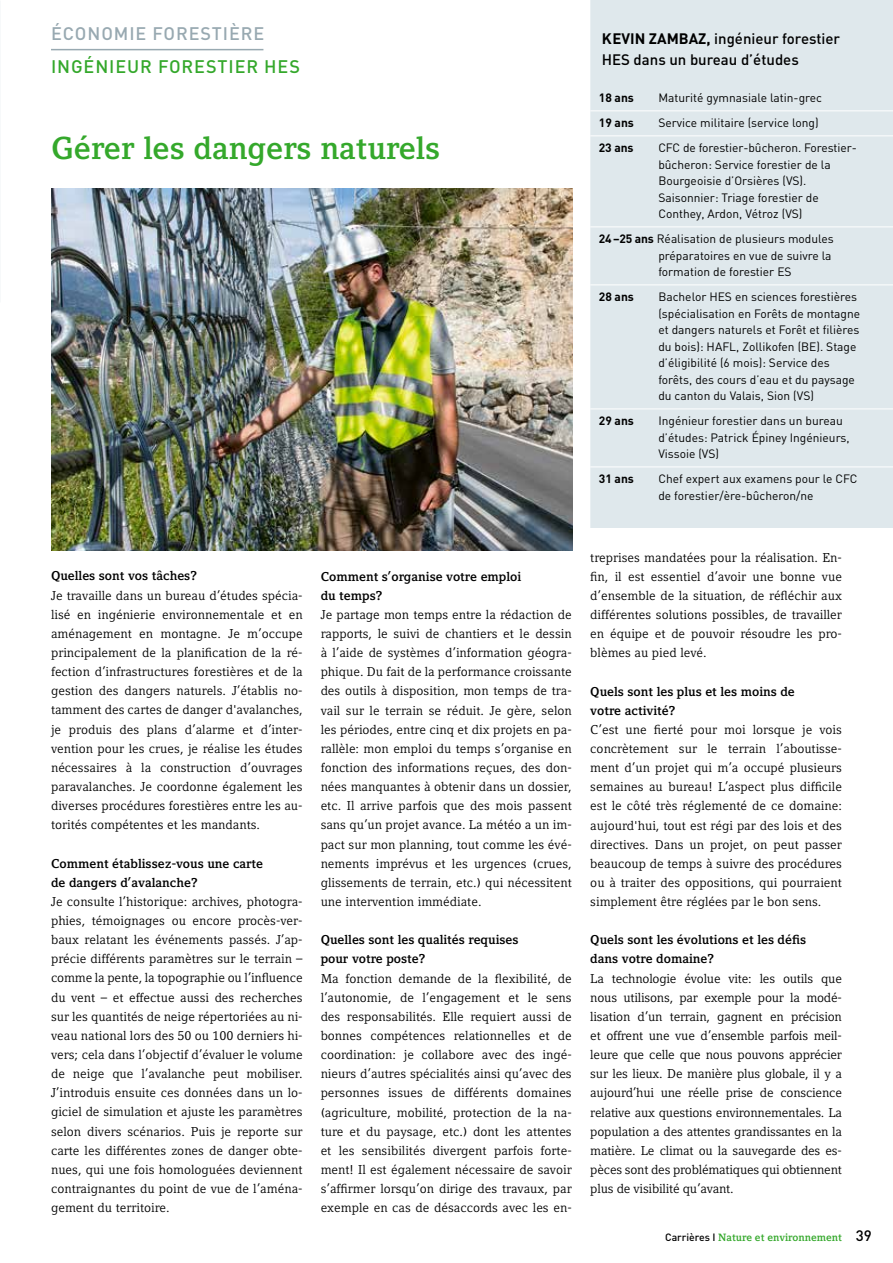
<style>
.page{position:relative;width:893px;height:1263px;background:#fff}
.page>*{position:absolute;margin:0;border:0;box-sizing:border-box;transform-origin:0 0}
.t1{font:700 31.5px "Compatil Letter LT";color:#34a82b}
.t2{font:500 18px "DIN";letter-spacing:.05em;color:#34a82b}
.t3{font:500 18px "DIN";letter-spacing:.05em;color:#98a9b1}
.t4{font:500 15px/21px "DIN";color:#000}
.t5{font:12.75px/19.2px "Compatil Letter LT";color:#000;text-align:justify}
.t6{font:700 12.75px/19.2px "Compatil Letter LT";color:#000}
.t7{font:12px/16.5px "DIN";color:#000}
.t8{font:700 12px "DIN";color:#000}
.t9{font:700 10.5px "Compatil Letter LT";color:#34a82b}
.s1{font-weight:700}
.s2{font-family:"DIN";font-weight:500;color:#000}
.s3{font-family:"DIN";font-weight:500;font-size:15px;color:#000}
</style>
<div class="page">
<img style="left:51px;top:188px;width:521px;height:363px">
<div style="left:590px;top:0;width:303px;height:528px;background:#dfe8ec"></div>
<hr style="left:590px;top:110px;width:303px;height:1px;background:#fff">
<hr style="left:590px;top:135px;width:303px;height:1px;background:#fff">
<hr style="left:590px;top:226px;width:303px;height:1px;background:#fff">
<hr style="left:590px;top:284px;width:303px;height:1px;background:#fff">
<hr style="left:590px;top:408px;width:303px;height:1px;background:#fff">
<hr style="left:590px;top:466px;width:303px;height:1px;background:#fff">
<hr style="left:51px;top:49px;width:212px;height:1px;background:#98a9b1">
<h2 class="t3" style="left:51px;top:22px;width:215px">ÉCONOMIE FORESTIÈRE</h2>
<h2 class="t2" style="left:51px;top:55px;width:250px">INGÉNIEUR FORESTIER HES</h2>
<h1 class="t1" style="left:51px;top:130px;width:391px">Gérer les dangers naturels</h1>
<p class="t4" style="left:602px;top:27px;width:240px"><span class="s1">KEVIN ZAMBAZ,</span> ingénieur forestier<br>HES dans un bureau d’études</p>
<p class="t8" style="left:599px;top:90px;width:37px">18 ans</p>
<p class="t7" style="left:658px;top:89px;width:165px">Maturité gymnasiale latin-grec</p>
<p class="t8" style="left:599px;top:115px;width:37px">19 ans</p>
<p class="t7" style="left:658px;top:114px;width:162px">Service militaire (service long)</p>
<p class="t8" style="left:599px;top:140px;width:36px">23 ans</p>
<p class="t7" style="left:658px;top:139px;width:200px">CFC de forestier-bûcheron. Forestier&shy;bûcheron: Service forestier de la Bourgeoisie d’Orsières (VS).<br>Saisonnier: Triage forestier de Conthey, Ardon, Vétroz (VS)</p>
<p class="t7" style="left:658px;top:230px;width:177px;text-indent:-60px"><span class="s1">24–25 ans</span> Réalisation de plusieurs modules préparatoires en vue de suivre la formation de forestier ES</p>
<p class="t8" style="left:599px;top:289px;width:37px">28 ans</p>
<p class="t7" style="left:658px;top:288px;width:203px">Bachelor HES en sciences forestières (spécialisation en Forêts de montagne et dangers naturels et Forêt et filières du bois): HAFL, Zollikofen (BE). Stage d’éligibilité (6 mois): Service des forêts, des cours d’eau et du paysage du canton du Valais, Sion (VS)</p>
<p class="t8" style="left:599px;top:413px;width:37px">29 ans</p>
<p class="t7" style="left:658px;top:412px;width:193px">Ingénieur forestier dans un bureau d’études: Patrick Épiney Ingénieurs,<br>Vissoie (VS)</p>
<p class="t8" style="left:599px;top:471px;width:37px">31 ans</p>
<p class="t7" style="left:658px;top:470px;width:201px">Chef expert aux examens pour le CFC de forestier/ère-bûcheron/ne</p>
<p class="t6" style="left:51px;top:566px;width:147px">Quelles sont vos tâches?</p>
<p class="t5" style="left:51px;top:585px;width:253px">Je travaille dans un bureau d’études spécia&shy;lisé en ingénierie environnementale et en aménagement en montagne. Je m’occupe principalement de la planification de la ré&shy;fection d’infrastructures forestières et de la gestion des dangers naturels. J’établis no&shy;tamment des cartes de danger d'avalanches, je produis des plans d’alarme et d’inter&shy;vention pour les crues, je réalise les études nécessaires à la construction d’ouvrages paravalanches. Je coordonne également les diverses procédures forestières entre les au&shy;torités compétentes et les mandants.</p>
<p class="t6" style="left:51px;top:853px;width:214px">Comment établissez-vous une carte de dangers d’avalanche?</p>
<p class="t5" style="left:51px;top:892px;width:253px">Je consulte l’historique: archives, photogra&shy;phies, témoignages ou encore procès-ver&shy;baux relatant les événements passés. J’ap&shy;précie différents paramètres sur le terrain – comme la pente, la topographie ou l’influence du vent – et effectue aussi des recherches sur les quantités de neige répertoriées au ni&shy;veau national lors des 50 ou 100 derniers hi&shy;vers; cela dans l’objectif d’évaluer le volume de neige que l’avalanche peut mobiliser.<br>J’introduis ensuite ces données dans un lo&shy;giciel de simulation et ajuste les paramètres selon divers scénarios. Puis je reporte sur carte les différentes zones de danger obte&shy;nues, qui une fois homologuées deviennent contraignantes du point de vue de l’aména&shy;gement du territoire.</p>
<p class="t6" style="left:321px;top:566px;width:202px">Comment s’organise votre emploi du temps?</p>
<p class="t5" style="left:321px;top:605px;width:253px">Je partage mon temps entre la rédaction de rapports, le suivi de chantiers et le dessin à l’aide de systèmes d’information géogra&shy;phique. Du fait de la performance croissante des outils à disposition, mon temps de tra&shy;vail sur le terrain se réduit. Je gère, selon les périodes, entre cinq et dix projets en pa&shy;rallèle: mon emploi du temps s’organise en fonction des informations reçues, des don&shy;nées manquantes à obtenir dans un dossier, etc. Il arrive parfois que des mois passent sans qu’un projet avance. La météo a un im&shy;pact sur mon planning, tout comme les évé&shy;nements imprévus et les urgences (crues, glissements de terrain, etc.) qui nécessitent une intervention immédiate.</p>
<p class="t6" style="left:321px;top:930px;width:199px">Quelles sont les qualités requises pour votre poste?</p>
<p class="t5" style="left:321px;top:968px;width:253px">Ma fonction demande de la flexibilité, de l’autonomie, de l’engagement et le sens des responsabilités. Elle requiert aussi de bonnes compétences relationnelles et de coordination: je collabore avec des ingé&shy;nieurs d’autres spécialités ainsi qu’avec des personnes issues de différents domaines (agriculture, mobilité, protection de la na&shy;ture et du paysage, etc.) dont les attentes et les sensibilités divergent parfois forte&shy;ment! Il est également nécessaire de savoir s’affirmer lorsqu’on dirige des travaux, par exemple en cas de désaccords avec les en-</p>
<p class="t5" style="left:590px;top:547px;width:253px">treprises mandatées pour la réalisation. En&shy;fin, il est essentiel d’avoir une bonne vue d’ensemble de la situation, de réfléchir aux différentes solutions possibles, de travailler en équipe et de pouvoir résoudre les pro&shy;blèmes au pied levé.</p>
<p class="t6" style="left:590px;top:681px;width:206px">Quels sont les plus et les moins de votre activité?</p>
<p class="t5" style="left:590px;top:720px;width:253px">C’est une fierté pour moi lorsque je vois concrètement sur le terrain l’aboutisse&shy;ment d’un projet qui m’a occupé plusieurs semaines au bureau! L’aspect plus difficile est le côté très réglementé de ce domaine: aujourd'hui, tout est régi par des lois et des directives. Dans un projet, on peut passer beaucoup de temps à suivre des procédures ou à traiter des oppositions, qui pourraient simplement être réglées par le bon sens.</p>
<p class="t6" style="left:590px;top:930px;width:217px">Quels sont les évolutions et les défis dans votre domaine?</p>
<p class="t5" style="left:590px;top:968px;width:253px">La technologie évolue vite: les outils que nous utilisons, par exemple pour la modé&shy;lisation d’un terrain, gagnent en précision et offrent une vue d’ensemble parfois meil&shy;leure que celle que nous pouvons apprécier sur les lieux. De manière plus globale, il y a aujourd’hui une réelle prise de conscience relative aux questions environnementales. La population a des attentes grandissantes en la matière. Le climat ou la sauvegarde des es&shy;pèces sont des problématiques qui obtiennent plus de visibilité qu’avant.</p>
<p class="t9" style="left:665px;top:1231px;width:208px"><span class="s2">Carrières I</span> Nature et environnement <span class="s3">39</span></p>
</div>
